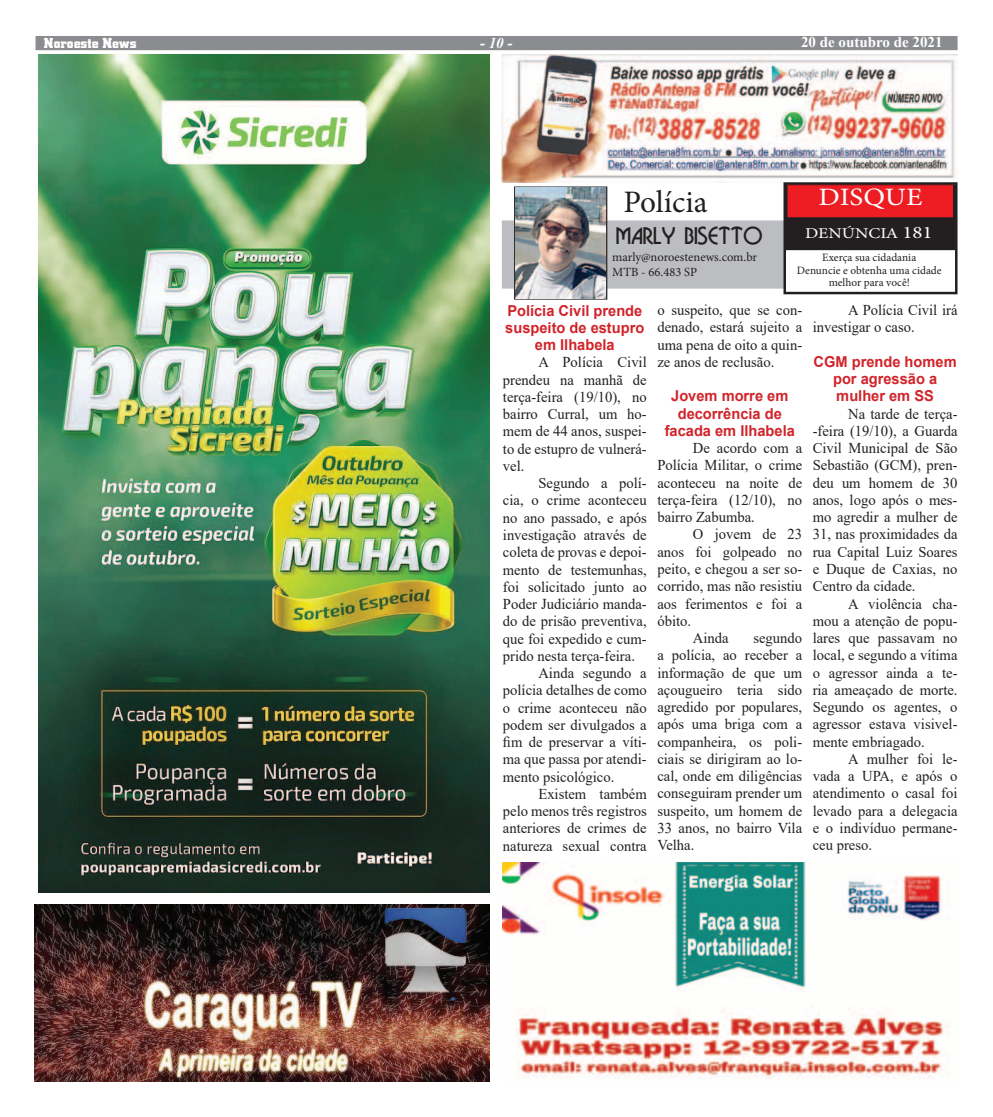
<style>
.page{position:relative;width:993px;height:1117px;background:#fff}
.page>*{position:absolute;margin:0;border:0;box-sizing:border-box;transform-origin:0 0}
.t1{font:31.25px "Minion Pro";color:#231f20}
.t2{font:25px "Minion Pro";color:#fff;scale:1.16 1}
.t3{font:22.5px "Bosanova Plain";color:#231f20}
.t4{font:15px/17.2px "Times New Roman";color:#231f20;text-align:justify}
.t5{font:700 15px/17.2px "Arial";color:#d1232a;text-align:center}
.t6{font:700 15px "Times New Roman";color:#fff}
.t7{font:700 15px "City D";letter-spacing:.005em;color:#fff}
.t8{font:15px "Minion Pro";color:#fff;scale:1.2 1}
.t9{font:italic 700 15px "Times New Roman";color:#fff}
.t10{font:12.5px/15px "Minion Pro";letter-spacing:-.005em;color:#231f20}
.t11{font:11.25px/12.5px "Minion Pro";color:#231f20;text-align:center}
.s1{font-size:17.5px}
</style>
<div class="page">
<div style="left:35px;top:36px;width:922px;height:14px;background:#8a8c8f"></div>
<img style="left:501px;top:54px;width:456px;height:128px">
<div style="left:501px;top:220px;width:454px;height:68px;background:#bcbdc0;border:1px solid #bcbdc0"></div>
<div style="left:514px;top:186px;width:93px;height:113px;border:1px solid #231f20"></div>
<div style="left:784px;top:183px;width:171px;height:110px;background:#fff"></div>
<div style="left:783px;top:182px;width:174px;height:112px;border:2px solid #231f20"></div>
<div style="left:785px;top:185px;width:169px;height:64px;background:#231f20"></div>
<div style="left:785px;top:185px;width:170px;height:65px;border:1px solid #231f20"></div>
<div style="left:786px;top:185px;width:167px;height:33px;background:#ee1d23"></div>
<div style="left:786px;top:184px;width:167px;height:34px;border:1px solid #231f20"></div>
<img style="left:515px;top:188px;width:90px;height:110px">
<img style="left:34px;top:904px;width:455px;height:177px">
<img style="left:502px;top:862px;width:448px;height:217px">
<img style="left:39px;top:54px;width:450px;height:838px">
<p class="t6" style="left:800px;top:31px;width:143px">20 de outubro de 2021</p>
<p class="t9" style="left:480px;top:32px;width:34px">- 10 -</p>
<p class="t6" style="left:790px;top:32px;width:156px">08 de novembro de 2018</p>
<p class="t7" style="left:44px;top:34px;width:94px">Noroeste News</p>
<p class="t9" style="left:473px;top:32px;width:34px">- 04 -</p>
<h1 class="t1" style="left:623px;top:181px;width:85px">Polícia</h1>
<h2 class="t2" style="left:818px;top:180px;width:91px">DISQUE</h2>
<p class="t8" style="left:805px;top:223px;width:108px">DENÚNCIA <span class="s1">181</span></p>
<p class="t11" style="left:796px;top:251px;width:146px">Exerça sua cidadania<br>Denuncie e obtenha uma cidade melhor para você!</p>
<h3 class="t3" style="left:616px;top:222px;width:148px">MARLY BISETTO</h3>
<p class="t10" style="left:612px;top:249px;width:146px">marly@noroestenews.com.br<br>MTB - 66.483 SP</p>
<p class="t5" style="left:505px;top:302px;width:140px">Polícia Civil prende suspeito de estupro em Ilhabela</p>
<p class="t4" style="left:502px;top:353px;width:145px;text-indent:35px">A Polícia Civil prendeu na manhã de terça-feira (19/10), no bairro Curral, um ho&shy;mem de 44 anos, suspei&shy;to de estupro de vulnerá&shy;vel.</p>
<p class="t4" style="left:538px;top:474px;width:110px">Segundo a polí-</p>
<p class="t4" style="left:502px;top:491px;width:145px">cia, o crime aconteceu</p>
<p class="t4" style="left:502px;top:508px;width:145px">no ano passado, e após</p>
<p class="t4" style="left:502px;top:525px;width:145px">investigação através de</p>
<p class="t4" style="left:502px;top:543px;width:145px">coleta de provas e depoi-</p>
<p class="t4" style="left:502px;top:560px;width:145px">mento de testemunhas,</p>
<p class="t4" style="left:502px;top:577px;width:145px">foi solicitado junto ao</p>
<p class="t4" style="left:502px;top:594px;width:145px">Poder Judiciário manda-</p>
<p class="t4" style="left:502px;top:612px;width:145px">do de prisão preventiva,</p>
<p class="t4" style="left:502px;top:629px;width:145px">que foi expedido e cum-</p>
<p class="t4" style="left:502px;top:646px;width:133px">prido nesta terça-feira.</p>
<p class="t4" style="left:538px;top:663px;width:110px">Ainda segundo a</p>
<p class="t4" style="left:502px;top:681px;width:145px">polícia detalhes de como</p>
<p class="t4" style="left:502px;top:698px;width:145px">o crime aconteceu não</p>
<p class="t4" style="left:502px;top:715px;width:145px">podem ser divulgados a</p>
<p class="t4" style="left:502px;top:732px;width:145px">fim de preservar a víti-</p>
<p class="t4" style="left:502px;top:750px;width:145px">ma que passa por atendi-</p>
<p class="t4" style="left:502px;top:767px;width:113px">mento psicológico.</p>
<p class="t4" style="left:538px;top:784px;width:110px">Existem também</p>
<p class="t4" style="left:502px;top:801px;width:145px">pelo menos três registros</p>
<p class="t4" style="left:502px;top:819px;width:145px">anteriores de crimes de</p>
<p class="t4" style="left:502px;top:836px;width:145px">natureza sexual contra</p>
<p class="t4" style="left:812px;top:301px;width:146px;text-indent:35px">A Polícia Civil irá investigar o caso.</p>
<p class="t5" style="left:813px;top:353px;width:144px">CGM prende homem por agressão a mulher em SS</p>
<p class="t4" style="left:812px;top:404px;width:146px;text-indent:35px">Na tarde de terça--feira (19/10), a Guarda Civil Municipal de São Sebastião (GCM), pren&shy;deu um homem de 30 anos, logo após o mes&shy;mo agredir a mulher de 31, nas proximidades da rua Capital Luiz Soares e Duque de Caxias, no Centro da cidade.</p>
<p class="t4" style="left:812px;top:594px;width:146px;text-indent:35px">A violência cha&shy;mou a atenção de popu&shy;lares que passavam no local, e segundo a vítima o agressor ainda a te&shy;ria ameaçado de morte.<br>Segundo os agentes, o agressor estava visivel&shy;mente embriagado.</p>
<p class="t4" style="left:812px;top:749px;width:146px;text-indent:35px">A mulher foi le&shy;vada a UPA, e após o atendimento o casal foi levado para a delegacia e o indivíduo permane&shy;ceu preso.</p>
<p class="t4" style="left:657px;top:301px;width:146px">o suspeito, que se con&shy;denado, estará sujeito a uma pena de oito a quin&shy;ze anos de reclusão.</p>
<p class="t5" style="left:664px;top:387px;width:132px">Jovem morre em decorrência de facada em Ilhabela</p>
<p class="t4" style="left:657px;top:439px;width:146px;text-indent:35px">De acordo com a Polícia Militar, o crime aconteceu na noite de terça-feira (12/10), no bairro Zabumba.</p>
<p class="t4" style="left:692px;top:525px;width:111px">O jovem de 23</p>
<p class="t4" style="left:657px;top:542px;width:146px">anos foi golpeado no</p>
<p class="t4" style="left:657px;top:559px;width:146px">peito, e chegou a ser so-</p>
<p class="t4" style="left:657px;top:577px;width:146px">corrido, mas não resistiu</p>
<p class="t4" style="left:657px;top:594px;width:146px">aos ferimentos e foi a</p>
<p class="t4" style="left:657px;top:611px;width:35px">óbito.</p>
<p class="t4" style="left:692px;top:628px;width:37px">Ainda</p>
<p class="t4" style="left:657px;top:628px;width:146px;text-indent:96px">segundo a polícia, ao receber a informação de que um açougueiro teria sido agredido por populares, após uma briga com a companheira, os poli&shy;ciais se dirigiram ao lo&shy;cal, onde em diligências conseguiram prender um suspeito, um homem de 33 anos, no bairro Vila Velha.</p>
</div>
